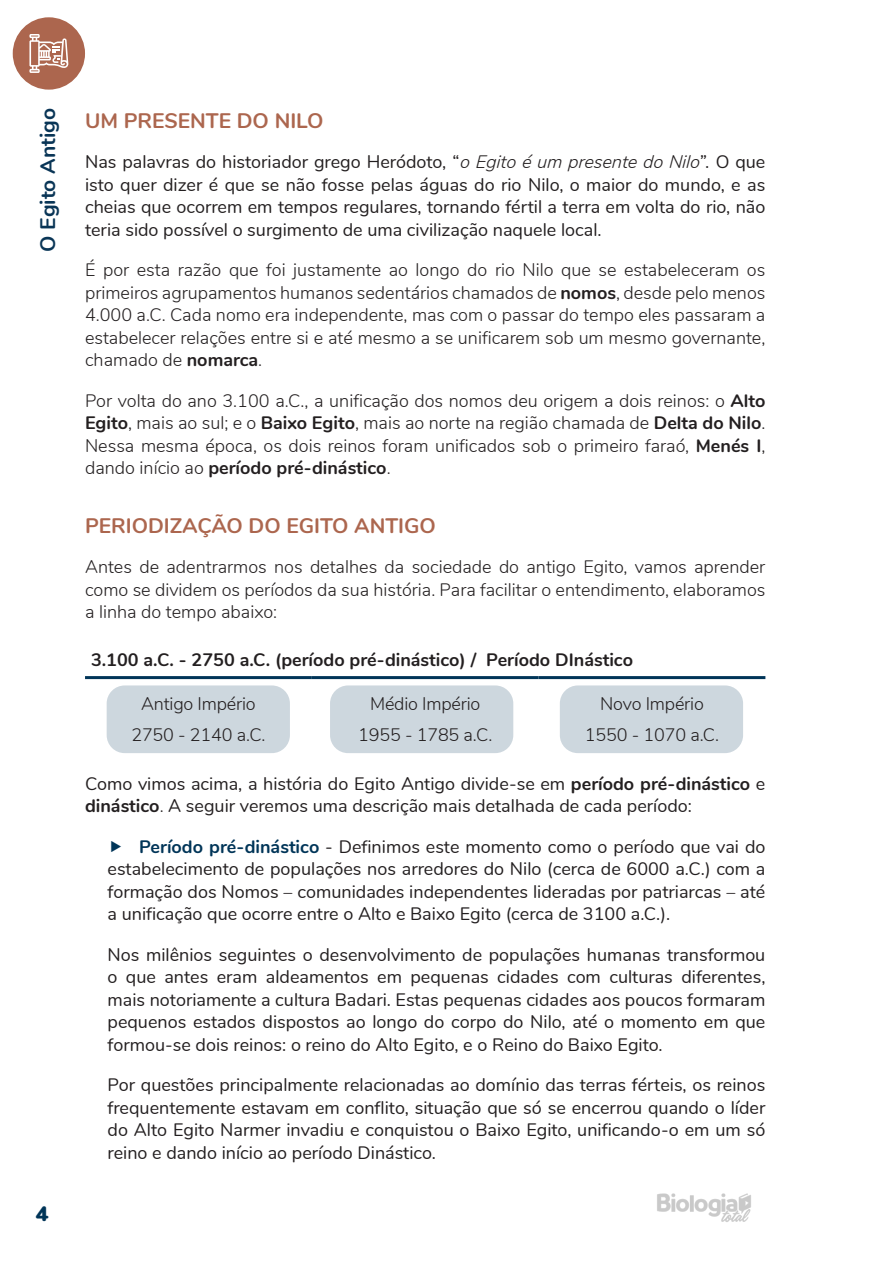
<style>
.page{position:relative;width:893px;height:1263px;background:#fff}
.page>*{position:absolute;margin:0;border:0;box-sizing:border-box;transform-origin:0 0}
.TÍTULO_PEQUENO_1{font:700 21px "Nunito";color:#ac664e}
.t1{font:700 21px "Nunito";color:#093556}
.t2{font:900 21px "Nunito";color:#003558}
.Tópicos{font:18px/22.5px "Nunito";color:#231f20;text-align:justify}
.TEXTO{font:300 18px/22.5px "Nunito";color:#231f20;text-align:justify}
.TEXTO-2{font:18px/22.5px "Nunito";color:#231f20;text-align:justify}
.textinho_na_caixa{font:300 18px "Nunito";letter-spacing:-.01em;color:#231f20}
.TEXTO-3{font:700 18px "Nunito";color:#231f20}
.s1{font-weight:300;font-style:italic}
.s2{font-style:italic}
.s3{font-weight:700}
.s4{font-weight:300}
.s5{font-weight:700;color:#003558}
</style>
<div class="page">
<img style="left:657px;top:1193px;width:94px;height:29px">
<div style="left:13px;top:17px;width:72px;height:73px;background:#ac664e;border-radius:50%"></div>
<svg style="left:29px;top:34px;width:39px;height:39px"></svg>
<div style="left:560px;top:685px;width:183px;height:68px;background:#cdd7de;border-radius:18px"></div>
<div style="left:330px;top:685px;width:183px;height:68px;background:#cdd7de;border-radius:18px"></div>
<div style="left:107px;top:685px;width:183px;height:68px;background:#cdd7de;border-radius:18px"></div>
<hr style="left:85px;top:676px;width:227px;height:3px;background:#003558">
<hr style="left:312px;top:676px;width:227px;height:3px;background:#003558">
<hr style="left:539px;top:676px;width:226px;height:3px;background:#003558">
<p class="t1" style="left:32px;top:252px;width:145px;rotate:-90deg">O Egito Antigo</p>
<p class="TÍTULO_PEQUENO_1" style="left:85px;top:105px;width:240px">UM PRESENTE DO NILO</p>
<p class="TEXTO-2" style="left:85px;top:150px;width:682px">Nas palavras do historiador grego Heródoto, “<span class="s1">o Egito é um presente do Nilo</span><span class="s2">”.</span> O que isto quer dizer é que se não fosse pelas águas do rio Nilo, o maior do mundo, e as cheias que ocorrem em tempos regulares, tornando fértil a terra em volta do rio, não teria sido possível o surgimento de uma civilização naquele local.</p>
<p class="TEXTO" style="left:85px;top:258px;width:682px">É por esta razão que foi justamente ao longo do rio Nilo que se estabeleceram os primeiros agrupamentos humanos sedentários chamados de <span class="s3">nomos</span>, desde pelo menos 4.000 a.C. Cada nomo era independente, mas com o passar do tempo eles passaram a estabelecer relações entre si e até mesmo a se unificarem sob um mesmo governante, chamado de <span class="s3">nomarca</span>.</p>
<p class="TEXTO" style="left:85px;top:388px;width:682px">Por volta do ano 3.100 a.C., a unificação dos nomos deu origem a dois reinos: o <span class="s3">Alto Egito</span>, mais ao sul; e o <span class="s3">Baixo Egito</span>, mais ao norte na região chamada de <span class="s3">Delta do Nilo</span>.<br>Nessa mesma época, os dois reinos foram unificados sob o primeiro faraó, <span class="s3">Menés I</span>, dando início ao <span class="s3">período pré-dinástico</span>.</p>
<p class="TÍTULO_PEQUENO_1" style="left:85px;top:510px;width:352px">PERIODIZAÇÃO DO EGITO ANTIGO</p>
<p class="TEXTO" style="left:85px;top:555px;width:682px">Antes de adentrarmos nos detalhes da sociedade do antigo Egito, vamos aprender como se dividem os períodos da sua história. Para facilitar o entendimento, elaboramos a linha do tempo abaixo:</p>
<p class="TEXTO-3" style="left:91px;top:647px;width:543px">3.100 a.C. - 2750 a.C. (período pré-dinástico) / Período DInástico</p>
<p class="textinho_na_caixa" style="left:141px;top:691px;width:116px">Antigo Império</p>
<p class="textinho_na_caixa" style="left:131px;top:721px;width:136px">2750 - 2140 a.C.</p>
<p class="textinho_na_caixa" style="left:600px;top:691px;width:105px">Novo Império</p>
<p class="textinho_na_caixa" style="left:585px;top:721px;width:136px">1550 - 1070 a.C.</p>
<p class="TEXTO-2" style="left:85px;top:771px;width:682px">Como vimos acima, a história do Egito Antigo divide-se em <span class="s3">período pré-dinástico</span> e <span class="s3">dinástico</span><span class="s4">.</span> A seguir veremos uma descrição mais detalhada de cada período:</p>
<p class="Tópicos" style="left:108px;top:834px;width:659px;text-indent:32px"><span class="s5">Período pré-dinástico</span> - Definimos este momento como o período que vai do estabelecimento de populações nos arredores do Nilo (cerca de 6000 a.C.) com a formação dos Nomos – comunidades independentes lideradas por patriarcas – até a unificação que ocorre entre o Alto e Baixo Egito (cerca de 3100 a.C.).</p>
<p class="Tópicos" style="left:108px;top:942px;width:659px">Nos milênios seguintes o desenvolvimento de populações humanas transformou o que antes eram aldeamentos em pequenas cidades com culturas diferentes, mais notoriamente a cultura Badari. Estas pequenas cidades aos poucos formaram pequenos estados dispostos ao longo do corpo do Nilo, até o momento em que formou-se dois reinos: o reino do Alto Egito, e o Reino do Baixo Egito.</p>
<p class="Tópicos" style="left:108px;top:1072px;width:659px">Por questões principalmente relacionadas ao domínio das terras férteis, os reinos frequentemente estavam em conflito, situação que só se encerrou quando o líder do Alto Egito Narmer invadiu e conquistou o Baixo Egito, unificando-o em um só reino e dando início ao período Dinástico.</p>
<p class="textinho_na_caixa" style="left:370px;top:691px;width:112px">Médio Império</p>
<p class="textinho_na_caixa" style="left:358px;top:721px;width:136px">1955 - 1785 a.C.</p>
<p class="t2" style="left:36px;top:1198px;width:14px">4</p>
</div>
